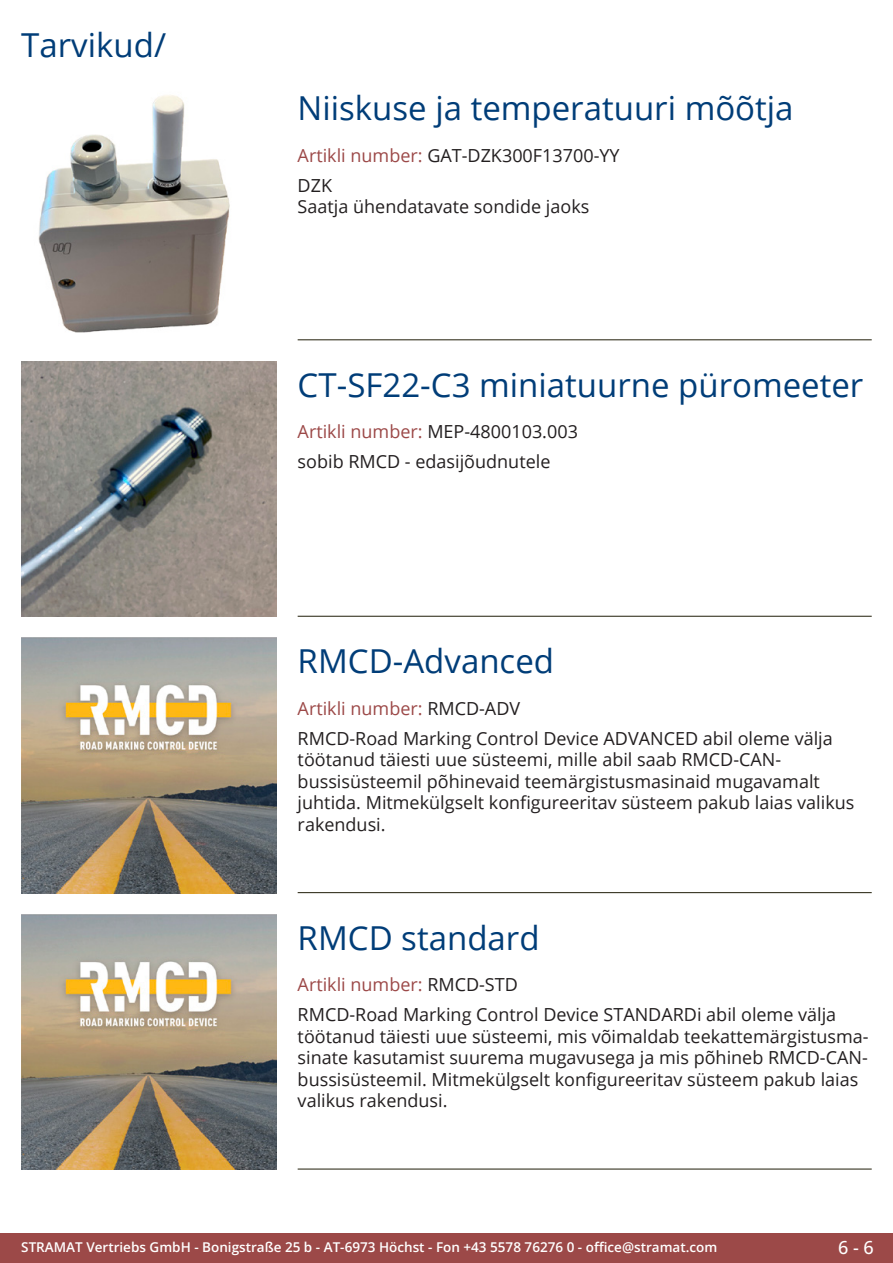
<style>
.page{position:relative;width:893px;height:1263px;background:#fff}
.page>*{position:absolute;margin:0;border:0;box-sizing:border-box;transform-origin:0 0}
.Produkttitel{font:33px "Open Sans";color:#003d78}
.RastTitel{font:33px "Open Sans";color:#003d78}
.Beschreibung_Text{font:18px/21.6px "Open Sans";color:#231f20}
.TechDaten_Überschrif{font:18px "Open Sans";color:#231f20}
.TechDaten_Überschrif-2{font:18px "Open Sans";color:#9c4948}
.t1{font:500 18px "Open Sans";color:#fff}
.t2{font:600 13.5px "Open Sans";color:#fff}
.s1{color:#9c4948}
.s2{color:#231f20}
</style>
<div class="page">
<div style="left:0;top:1233px;width:893px;height:30px;background:#9c4948"></div>
<hr style="left:298px;top:340px;width:574px;height:1px;background:#201d08">
<hr style="left:298px;top:616px;width:574px;height:1px;background:#201d08">
<hr style="left:298px;top:892px;width:574px;height:1px;background:#201d08">
<hr style="left:298px;top:1169px;width:574px;height:1px;background:#201d08">
<img style="left:38px;top:95px;width:192px;height:238px">
<img style="left:21px;top:361px;width:255px;height:256px">
<img style="left:21px;top:638px;width:255px;height:255px">
<img style="left:21px;top:914px;width:255px;height:255px">
<p class="RastTitel" style="left:21px;top:22px;width:146px">Tarvikud/</p>
<p class="Produkttitel" style="left:298px;top:86px;width:497px">Niiskuse ja temperatuuri mõõtja</p>
<p class="TechDaten_Überschrif" style="left:298px;top:143px;width:323px"><span class="s1">Artikli number:</span> GAT-DZK300F13700-YY</p>
<p class="Beschreibung_Text" style="left:298px;top:174px;width:293px">DZK<br>Saatja ühendatavate sondide jaoks</p>
<p class="Produkttitel" style="left:298px;top:362px;width:567px">CT-SF22-C3 miniatuurne püromeeter</p>
<p class="TechDaten_Überschrif" style="left:298px;top:420px;width:282px"><span class="s1">Artikli number:</span> MEP-4800103.003</p>
<p class="Beschreibung_Text" style="left:298px;top:450px;width:254px">sobib RMCD - edasijõudnutele</p>
<p class="Produkttitel" style="left:298px;top:638px;width:258px">RMCD-Advanced</p>
<p class="TechDaten_Überschrif-2" style="left:298px;top:696px;width:224px">Artikli number: <span class="s2">RMCD-ADV</span></p>
<p class="Beschreibung_Text" style="left:298px;top:727px;width:558px">RMCD-Road Marking Control Device ADVANCED abil oleme välja töötanud täiesti uue süsteemi, mille abil saab RMCD-CAN&shy;bussisüsteemil põhinevaid teemärgistusmasinaid mugavamalt juhtida. Mitmekülgselt konfigureeritav süsteem pakub laias valikus rakendusi.</p>
<p class="Produkttitel" style="left:298px;top:915px;width:243px">RMCD standard</p>
<p class="TechDaten_Überschrif-2" style="left:298px;top:972px;width:222px">Artikli number: <span class="s2">RMCD-STD</span></p>
<p class="Beschreibung_Text" style="left:298px;top:1003px;width:572px">RMCD-Road Marking Control Device STANDARDi abil oleme välja töötanud täiesti uue süsteemi, mis võimaldab teekattemärgistusma&shy;sinate kasutamist suurema mugavusega ja mis põhineb RMCD-CAN&shy;bussisüsteemil. Mitmekülgselt konfigureeritav süsteem pakub laias valikus rakendusi.</p>
<p class="t2" style="left:21px;top:1238px;width:698px">STRAMAT Vertriebs GmbH - Bonigstraße 25 b - AT-6973 Höchst - Fon +43 5578 76276 0 - office@stramat.com</p>
<p class="t1" style="left:838px;top:1234px;width:37px">6 - 6</p>
</div>
